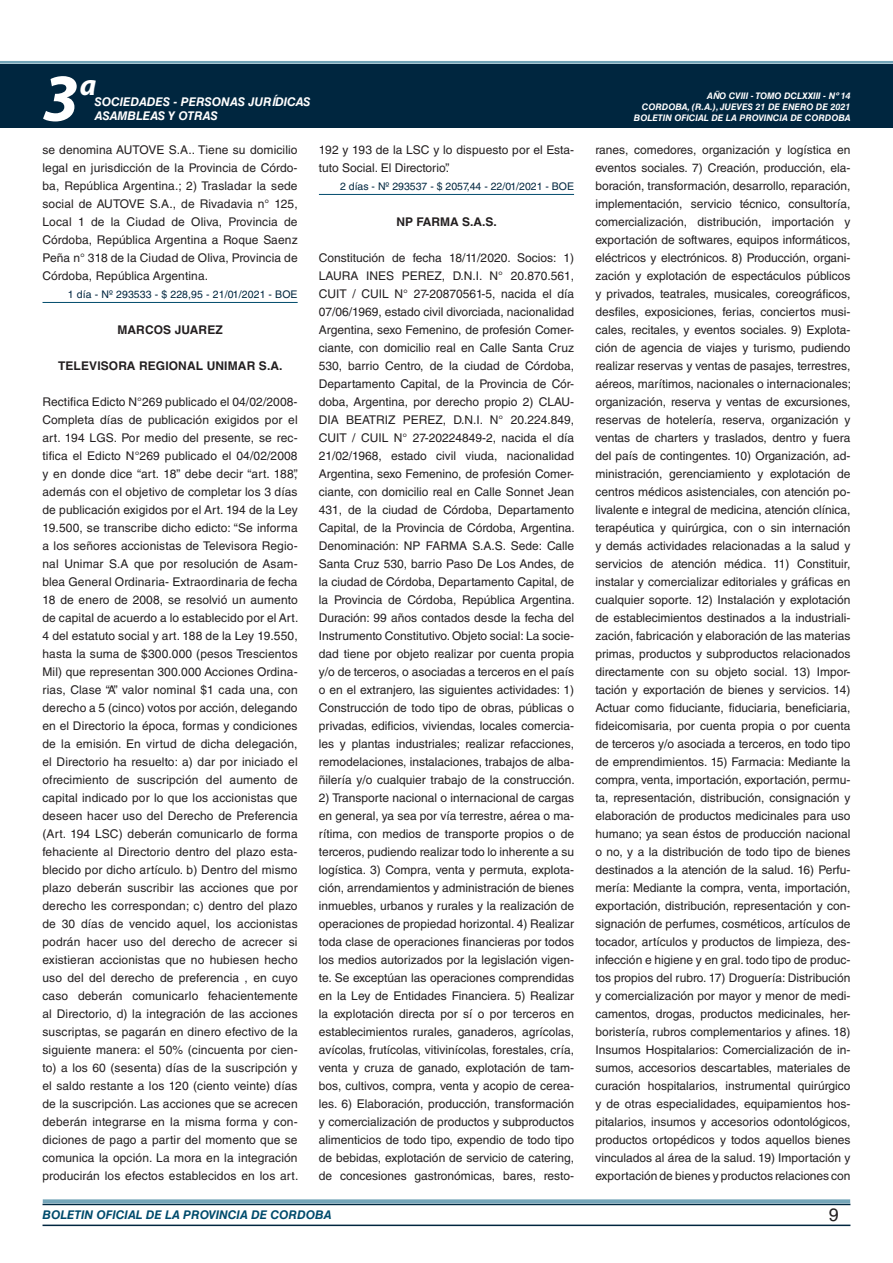
<style>
.page{position:relative;width:893px;height:1263px;background:#fff}
.page>*{position:absolute;margin:0;border:0;box-sizing:border-box;transform-origin:0 0}
.t1{font:italic 700 67.5px "Myriad Pro";color:#fff}
.t2{font:italic 700 30px "Myriad Pro";color:#fff}
.t3{font:18px "Helvetica LT Std";color:#231f20}
.t4{font:12px/18px "Helvetica LT Std";color:#231f20;text-align:justify}
.t5{font:700 12px "Helvetica LT Std";letter-spacing:.01em;color:#231f20}
.t6{font:italic 700 12px "Helvetica LT Std";color:#fff}
.t7{font:italic 700 12px "Helvetica LT Std";color:#004b6c}
.t8{font:10.5px "Helvetica LT Std";color:#00263f}
.t9{font:italic 700 9px/10.8px "Helvetica LT Std";color:#fff;text-align:right}
</style>
<div class="page">
<div style="left:0;top:61px;width:893px;height:6px;background:#fff;opacity:.75"></div>
<div style="left:0;top:64px;width:893px;height:64px;background:#00263f"></div>
<hr style="left:43px;top:1224px;width:807px;height:2px;background:#00263f">
<div style="left:42px;top:1198px;width:809px;height:8px;background:#fff;opacity:.75"></div>
<hr style="left:43px;top:302px;width:255px;height:1px;background:#004b6c">
<hr style="left:319px;top:194px;width:255px;height:1px;background:#004b6c">
<h1 class="t1" style="left:43px;top:54px;width:38px">3</h1>
<h2 class="t2" style="left:80px;top:66px;width:18px">a</h2>
<p class="t6" style="left:95px;top:94px;width:217px">SOCIEDADES - PERSONAS JURÍDICAS</p>
<p class="t6" style="left:95px;top:109px;width:125px">ASAMBLEAS Y OTRAS</p>
<p class="t4" style="left:43px;top:141px;width:257px">se denomina AUTOVE S.A.. Tiene su domicilio legal en jurisdicción de la Provincia de Córdo&shy;ba, República Argentina.; 2) Trasladar la sede social de AUTOVE S.A., de Rivadavia n° 125, Local 1 de la Ciudad de Oliva, Provincia de Córdoba, República Argentina a Roque Saenz Peña n° 318 de la Ciudad de Oliva, Provincia de Córdoba, República Argentina.</p>
<p class="t8" style="left:68px;top:288px;width:231px">1 día - Nº 293533 - $ 228,95 - 21/01/2021 - BOE</p>
<p class="t5" style="left:117px;top:322px;width:29px">MARCO</p>
<p class="t5" style="left:163px;top:322px;width:61px">S JUAREZ</p>
<p class="t5" style="left:58px;top:358px;width:226px">TELEVISORA REGIONAL UNIMAR S.A.</p>
<p class="t4" style="left:43px;top:393px;width:257px">Rectifica Edicto N°269 publicado el 04/02/2008- Completa días de publicación exigidos por el art. 194 LGS. Por medio del presente, se rec&shy;tifica el Edicto N°269 publicado el 04/02/2008 y en donde dice “art. 18” debe decir “art. 188”, además con el objetivo de completar los 3 días de publicación exigidos por el Art. 194 de la Ley 19.500, se transcribe dicho edicto: “Se informa a los señores accionistas de Televisora Regio&shy;nal Unimar S.A que por resolución de Asam&shy;blea General Ordinaria- Extraordinaria de fecha 18 de enero de 2008, se resolvió un aumento de capital de acuerdo a lo establecido por el Art.<br>4 del estatuto social y art. 188 de la Ley 19.550, hasta la suma de $300.000 (pesos Trescientos Mil) que representan 300.000 Acciones Ordina&shy;rias, Clase “A” valor nominal $1 cada una, con derecho a 5 (cinco) votos por acción, delegando en el Directorio la época, formas y condiciones de la emisión. En virtud de dicha delegación, el Directorio ha resuelto: a) dar por iniciado el ofrecimiento de suscripción del aumento de capital indicado por lo que los accionistas que deseen hacer uso del Derecho de Preferencia (Art. 194 LSC) deberán comunicarlo de forma fehaciente al Directorio dentro del plazo esta&shy;blecido por dicho artículo. b) Dentro del mismo plazo deberán suscribir las acciones que por derecho les correspondan; c) dentro del plazo de 30 días de vencido aquel, los accionistas podrán hacer uso del derecho de acrecer si existieran accionistas que no hubiesen hecho uso del del derecho de preferencia , en cuyo caso deberán comunicarlo fehacientemente al Directorio, d) la integración de las acciones suscriptas, se pagarán en dinero efectivo de la siguiente manera: el 50% (cincuenta por cien&shy;to) a los 60 (sesenta) días de la suscripción y el saldo restante a los 120 (ciento veinte) días de la suscripción. Las acciones que se acrecen deberán integrarse en la misma forma y con&shy;diciones de pago a partir del momento que se comunica la opción. La mora en la integración producirán los efectos establecidos en los art.</p>
<p class="t4" style="left:319px;top:141px;width:257px">192 y 193 de la LSC y lo dispuesto por el Esta&shy;tuto Social. El Directorio”.</p>
<p class="t8" style="left:340px;top:180px;width:235px">2 días - Nº 293537 - $ 2057,44 - 22/01/2021 - BOE</p>
<p class="t5" style="left:397px;top:214px;width:102px">NP FARMA S.A.S.</p>
<p class="t4" style="left:319px;top:249px;width:257px">Constitución de fecha 18/11/2020. Socios: 1)<br>LAURA INES PEREZ, D.N.I. N° 20.870.561, CUIT / CUIL N° 27-20870561-5, nacida el día 07/06/1969, estado civil divorciada, nacionalidad Argentina, sexo Femenino, de profesión Comer&shy;ciante, con domicilio real en Calle Santa Cruz 530, barrio Centro, de la ciudad de Córdoba, Departamento Capital, de la Provincia de Cór&shy;doba, Argentina, por derecho propio 2) CLAU-DIA BEATRIZ PEREZ, D.N.I. N° 20.224.849, CUIT / CUIL N° 27-20224849-2, nacida el día 21/02/1968, estado civil viuda, nacionalidad Argentina, sexo Femenino, de profesión Comer&shy;ciante, con domicilio real en Calle Sonnet Jean 431, de la ciudad de Córdoba, Departamento Capital, de la Provincia de Córdoba, Argentina.<br>Denominación: NP FARMA S.A.S. Sede: Calle Santa Cruz 530, barrio Paso De Los Andes, de la ciudad de Córdoba, Departamento Capital, de la Provincia de Córdoba, República Argentina.<br>Duración: 99 años contados desde la fecha del Instrumento Constitutivo. Objeto social: La socie&shy;dad tiene por objeto realizar por cuenta propia y/o de terceros, o asociadas a terceros en el país o en el extranjero, las siguientes actividades: 1)<br>Construcción de todo tipo de obras, públicas o privadas, edificios, viviendas, locales comercia&shy;les y plantas industriales; realizar refacciones, remodelaciones, instalaciones, trabajos de alba&shy;ñilería y/o cualquier trabajo de la construcción.</p>
<p class="t4" style="left:319px;top:789px;width:257px">2) Transporte nacional o internacional de cargas en general, ya sea por vía terrestre, aérea o ma&shy;rítima, con medios de transporte propios o de terceros, pudiendo realizar todo lo inherente a su logística. 3) Compra, venta y permuta, explota&shy;ción, arrendamientos y administración de bienes inmuebles, urbanos y rurales y la realización de operaciones de propiedad horizontal. 4) Realizar toda clase de operaciones financieras por todos los medios autorizados por la legislación vigen&shy;te. Se exceptúan las operaciones comprendidas en la Ley de Entidades Financiera. 5) Realizar la explotación directa por sí o por terceros en establecimientos rurales, ganaderos, agrícolas, avícolas, frutícolas, vitivinícolas, forestales, cría, venta y cruza de ganado, explotación de tam&shy;bos, cultivos, compra, venta y acopio de cerea&shy;les. 6) Elaboración, producción, transformación y comercialización de productos y subproductos alimenticios de todo tipo, expendio de todo tipo de bebidas, explotación de servicio de catering, de concesiones gastronómicas, bares, resto-</p>
<p class="t9" style="left:634px;top:91px;width:218px">AÑO CVIII - TOMO DCLXXIII - Nº 14<br>CORDOBA, (R.A.), JUEVES 21 DE ENERO DE 2021<br>BOLETIN OFICIAL DE LA PROVINCIA DE CORDOBA</p>
<p class="t4" style="left:595px;top:141px;width:257px">ranes, comedores, organización y logística en eventos sociales. 7) Creación, producción, ela&shy;boración, transformación, desarrollo, reparación, implementación, servicio técnico, consultoría, comercialización, distribución, importación y exportación de softwares, equipos informáticos, eléctricos y electrónicos. 8) Producción, organi&shy;zación y explotación de espectáculos públicos y privados, teatrales, musicales, coreográficos, desfiles, exposiciones, ferias, conciertos musi&shy;cales, recitales, y eventos sociales. 9) Explota&shy;ción de agencia de viajes y turismo, pudiendo realizar reservas y ventas de pasajes, terrestres, aéreos, marítimos, nacionales o internacionales; organización, reserva y ventas de excursiones, reservas de hotelería, reserva, organización y ventas de charters y traslados, dentro y fuera del país de contingentes. 10) Organización, ad&shy;ministración, gerenciamiento y explotación de centros médicos asistenciales, con atención po&shy;livalente e integral de medicina, atención clínica, terapéutica y quirúrgica, con o sin internación y demás actividades relacionadas a la salud y servicios de atención médica. 11) Constituir, instalar y comercializar editoriales y gráficas en cualquier soporte. 12) Instalación y explotación de establecimientos destinados a la industriali&shy;zación, fabricación y elaboración de las materias primas, productos y subproductos relacionados directamente con su objeto social. 13) Impor&shy;tación y exportación de bienes y servicios. 14)<br>Actuar como fiduciante, fiduciaria, beneficiaria, fideicomisaria, por cuenta propia o por cuenta de terceros y/o asociada a terceros, en todo tipo de emprendimientos. 15) Farmacia: Mediante la compra, venta, importación, exportación, permu&shy;ta, representación, distribución, consignación y elaboración de productos medicinales para uso humano; ya sean éstos de producción nacional o no, y a la distribución de todo tipo de bienes destinados a la atención de la salud. 16) Perfu&shy;mería: Mediante la compra, venta, importación, exportación, distribución, representación y con&shy;signación de perfumes, cosméticos, artículos de tocador, artículos y productos de limpieza, des&shy;infección e higiene y en gral. todo tipo de produc&shy;tos propios del rubro. 17) Droguería: Distribución y comercialización por mayor y menor de medi&shy;camentos, drogas, productos medicinales, her&shy;boristería, rubros complementarios y afines. 18)<br>Insumos Hospitalarios: Comercialización de in&shy;sumos, accesorios descartables, materiales de curación hospitalarios, instrumental quirúrgico y de otras especialidades, equipamientos hos&shy;pitalarios, insumos y accesorios odontológicos, productos ortopédicos y todos aquellos bienes vinculados al área de la salud. 19) Importación y exportación de bienes y productos relaciones con</p>
<p class="t7" style="left:43px;top:1208px;width:290px">BOLETIN OFICIAL DE LA PROVINCIA DE CORDOBA</p>
<h3 class="t3" style="left:829px;top:1204px;width:12px">9</h3>
</div>
